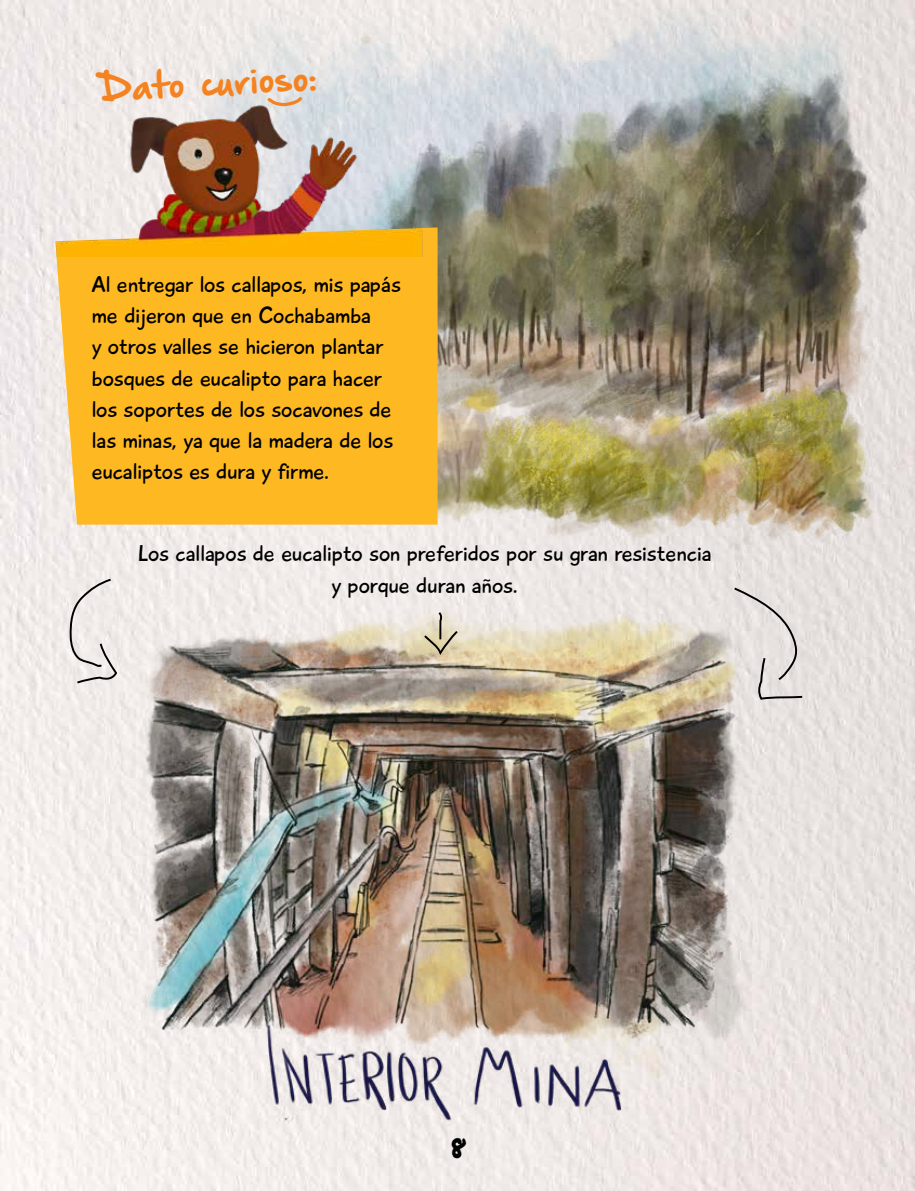
<style>
.page{position:relative;width:915px;height:1191px;background:#fff}
.page>*{position:absolute;margin:0;border:0;box-sizing:border-box;transform-origin:0 0}
.t1{font:32.4px "Hand Of Sean Demo";color:#f58220}
.t2{font:27.3px "Permanent Marker";color:#000}
.t3{font:23.4px/31.2px "Playtime With Hot Toddies";color:#000;text-align:center}
</style>
<div class="page">
<img style="left:0;top:0;width:914px;height:1191px">
<img style="left:166px;top:9px;width:714px;height:553px">
<img style="left:139px;top:601px;width:613px;height:523px">
<svg style="left:69px;top:577px;width:49px;height:108px;background:#dedad7"></svg>
<svg style="left:731px;top:586px;width:73px;height:115px;background:#dbd6d3"></svg>
<svg style="left:422px;top:610px;width:37px;height:47px;background:#d1c7af"></svg>
<div style="left:55px;top:227px;width:382px;height:297px;background:#feb821"></div>
<img style="left:48px;top:90px;width:376px;height:167px">
<h1 class="t1" style="left:100px;top:71px;width:217px;rotate:-3deg">Dato curioso:</h1>
<p class="t3" style="left:92px;top:269px;width:310px;text-align:left">Al entregar los callapos, mis papás me dijeron que en Cochabamba<br>y otros valles se hicieron plantar bosques de eucalipto para hacer los soportes de los socavones de las minas, ya que la madera de los eucaliptos es dura y firme.</p>
<p class="t3" style="left:138px;top:538px;width:575px">Los callapos de eucalipto son preferidos por su gran resistencia y porque duran años.</p>
<p class="t2" style="left:450px;top:1127px;width:16px">8</p>
</div>
